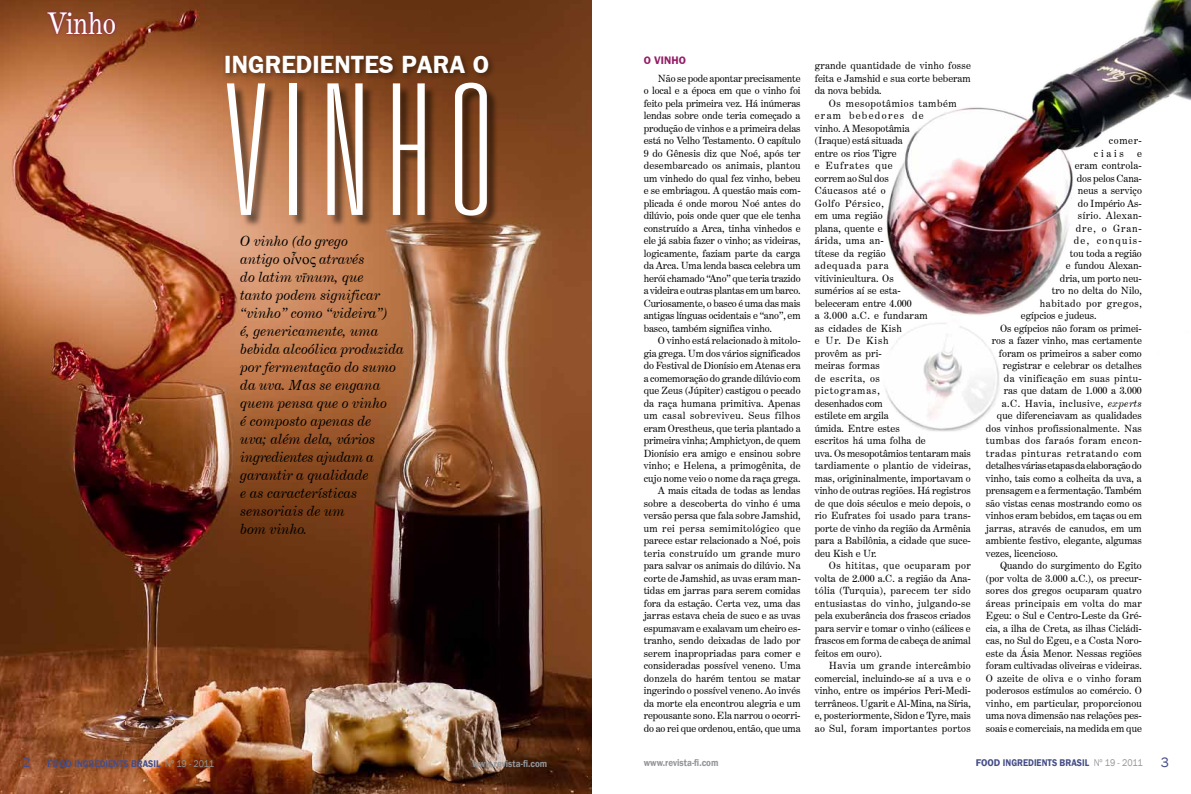
<style>
.page{position:relative;width:1191px;height:794px;background:#fff}
.page>*{position:absolute;margin:0;border:0;box-sizing:border-box;transform-origin:0 0}
.t1{font:100 ultra-condensed 182.1px "Univers";letter-spacing:.1em;color:#fff}
.t2{font:30px "Century Expanded BT";color:#fff;scale:.9 1}
.t3{font:700 25px "Frankfurt Gothic";color:#fff}
.t4{font:italic 14px/18px "Century Expanded BT";color:#000}
.t5{font:14px "Franklin Gothic";color:#464d87}
.t6{font:700 11px "Frankfurt Gothic";color:#941c66}
.t7{font:10px/12.5px "Century Expanded BT";color:#000;text-align:justify}
.t8{font:600 10px "Franklin Gothic";color:#464d87}
.t9{font:10px "Century Expanded BT";letter-spacing:.055em;color:#000}
.t10{font:10px "Century Expanded BT";letter-spacing:.04em;color:#000}
.t11{font:600 10px "Franklin Gothic";color:#939598;scale:.9 1}
.t12{font:10px "Century Expanded BT";letter-spacing:-.025em;color:#000}
.t13{font:10px "Century Expanded BT";letter-spacing:.03em;color:#000}
.t14{font:10px "Century Expanded BT";letter-spacing:.045em;color:#000}
.t15{font:10px "Century Expanded BT";letter-spacing:.025em;color:#000}
.t16{font:10px "Century Expanded BT";letter-spacing:.035em;color:#000}
.t17{font:10px/12.5px "Century Expanded BT";letter-spacing:.165em;color:#000}
.t18{font:10px "Century Expanded BT";letter-spacing:.13em;color:#000}
.s1{font-family:"Times New Roman"}
.s2{font-style:italic}
.s3{font-weight:400;font-size:14px}
.s4{font-weight:400;color:#939598}
</style>
<div class="page">
<img style="left:0;top:0;width:591px;height:794px">
<div style="left:229px;top:84px;width:270px;height:144px;background:#000;opacity:.51"></div>
<div style="left:222px;top:52px;width:274px;height:29px;background:#000;opacity:.4"></div>
<img style="left:885px;top:0;width:306px;height:432px">
<svg style="left:45px;top:9px;width:73px;height:28px"></svg>
<svg style="left:283px;top:257px;width:33px;height:10px"></svg>
<h2 class="t2" style="left:48px;top:5px;width:77px">Vinho</h2>
<h3 class="t3" style="left:224px;top:50px;width:267px">INGREDIENTES PARA O</h3>
<h1 class="t1" style="left:227px;top:58px;width:267px">VINHO</h1>
<h3 class="t4" style="left:240px;top:232px;width:109px">O vinho (do grego antigo <span class="s1">ἶ</span></h3>
<p class="t4" style="left:240px;top:250px;width:165px;text-indent:79px">através<br>do latim v<span class="s1">ī</span>num, que<br>tanto podem significar “vinho” como “videira”)<br>é, genericamente, uma bebida alcoólica produzida por fermentação do sumo da uva. Mas se engana quem pensa que o vinho<br>é composto apenas de<br>uva; além dela, vários ingredientes ajudam a garantir a qualidade<br>e as características sensoriais de um<br>bom vinho.</p>
<p class="t6" style="left:644px;top:54px;width:43px">O VINHO</p>
<p class="t7" style="left:644px;top:72px;width:158px;text-indent:14px">Não se pode apontar precisamente o local e a época em que o vinho foi feito pela primeira vez. Há inúmeras lendas sobre onde teria começado a produção de vinhos e a primeira delas está no Velho Testamento. O capítulo 9 do Gênesis diz que Noé, após ter desembarcado os animais, plantou um vinhedo do qual fez vinho, bebeu e se embriagou. A questão mais com&shy;plicada é onde morou Noé antes do dilúvio, pois onde quer que ele tenha construído a Arca, tinha vinhedos e ele já sabia fazer o vinho; as videiras, logicamente, faziam parte da carga da Arca. Uma lenda basca celebra um herói chamado “Ano” que teria trazido a videira e outras plantas em um barco.<br>Curiosamente, o basco é uma das mais antigas línguas ocidentais e “ano”, em basco, também significa vinho.</p>
<p class="t7" style="left:644px;top:334px;width:158px;text-align:right">O vinho está relacionado à mitolo&shy;gia grega. Um dos vários significados do Festival de Dionísio em Atenas era a comemoração do grande dilúvio com que Zeus (Júpiter) castigou o pecado da raça humana primitiva. Apenas um casal sobreviveu. Seus filhos eram Orestheus, que teria plantado a primeira vinha; Amphictyon, de quem Dionísio era amigo e ensinou sobre vinho; e Helena, a primogênita, de cujo nome veio o nome da raça grega.<br>A mais citada de todas as lendas sobre a descoberta do vinho é uma versão persa que fala sobre Jamshid, um rei persa semimitológico que parece estar relacionado a Noé, pois teria construído um grande muro para salvar os animais do dilúvio. Na corte de Jamshid, as uvas eram man&shy;tidas em jarras para serem comidas fora da estação. Certa vez, uma das jarras estava cheia de suco e as uvas espumavam e exalavam um cheiro es&shy;tranho, sendo deixadas de lado por serem inapropriadas para comer e consideradas possível veneno. Uma donzela do harém tentou se matar ingerindo o possível veneno. Ao invés da morte ela encontrou alegria e um repousante sono. Ela narrou o ocorri&shy;do ao rei que ordenou, então, que uma</p>
<p class="t7" style="left:815px;top:59px;width:158px">grande quantidade de vinho fosse feita e Jamshid e sua corte beberam da nova bebida.</p>
<p class="t7" style="left:815px;top:97px;width:158px;text-align:left;text-indent:14px">Os mesopotâmios também eram bebedores de<br>vinho. A Mesopotâmia<br>(Iraque) está situada<br>entre os rios Tigre<br>e Eufrates que<br>correm ao Sul dos<br>Cáucasos até o<br>Golfo Pérsico,<br>em uma região<br>plana, quente e<br>árida, uma an-<br>títese da região<br>adequada para<br>vitivinicultura. Os<br>sumérios aí se esta-<br>beleceram entre 4.000<br>a 3.000 a.C. e fundaram<br>as cidades de Kish<br>e Ur. De Kish<br>provêm as pri-<br>meiras formas<br>de escrita, os<br>pictogramas,<br>desenhados com<br>estilete em argila<br>úmida. Entre estes<br>escritos há uma folha de<br>uva. Os mesopotâmios tentaram mais tardiamente o plantio de videiras, mas, origininalmente, importavam o vinho de outras regiões. Há registros de que dois séculos e meio depois, o rio Eufrates foi usado para trans&shy;porte de vinho da região da Armênia para a Babilônia, a cidade que suce&shy;deu Kish e Ur.</p>
<p class="t7" style="left:815px;top:559px;width:158px;text-indent:14px">Os hititas, que ocuparam por volta de 2.000 a.C. a região da Ana&shy;tólia (Turquia), parecem ter sido entusiastas do vinho, julgando-se pela exuberância dos frascos criados para servir e tomar o vinho (cálices e frascos em forma de cabeça de animal feitos em ouro).</p>
<p class="t7" style="left:815px;top:659px;width:158px;text-indent:14px">Havia um grande intercâmbio comercial, incluindo-se aí a uva e o vinho, entre os impérios Peri-Medi&shy;terrâneos. Ugarit e Al-Mina, na Síria, e, posteriormente, Sidon e Tyre, mais ao Sul, foram importantes portos</p>
<p class="t17" style="left:1094px;top:134px;width:49px;text-indent:15px">comer&shy;ciais</p>
<p class="t7" style="left:1137px;top:147px;width:6px">e</p>
<p class="t7" style="left:1075px;top:159px;width:69px">eram controla-</p>
<p class="t7" style="left:1077px;top:172px;width:66px">dos pelos Cana-</p>
<p class="t7" style="left:1078px;top:184px;width:65px">neus a serviço</p>
<p class="t7" style="left:1078px;top:197px;width:65px">do Império As-</p>
<p class="t10" style="left:1078px;top:210px;width:65px">sírio. Alexan-</p>
<p class="t7" style="left:1076px;top:222px;width:67px">dre, o Gran-</p>
<p class="t18" style="left:1074px;top:235px;width:69px">de, conquis-</p>
<p class="t7" style="left:1070px;top:247px;width:73px">tou toda a região</p>
<p class="t7" style="left:1066px;top:259px;width:77px">e fundou Alexan-</p>
<p class="t7" style="left:1060px;top:272px;width:83px">dria, um porto neu-</p>
<p class="t7" style="left:1052px;top:284px;width:92px">tro no delta do Nilo,</p>
<p class="t9" style="left:1040px;top:297px;width:103px">habitado por gregos,</p>
<p class="t7" style="left:1021px;top:309px;width:77px">egípcios e judeus.</p>
<p class="t7" style="left:1000px;top:322px;width:143px">Os egípcios não foram os primei-</p>
<p class="t7" style="left:992px;top:334px;width:151px">ros a fazer vinho, mas certamente</p>
<p class="t7" style="left:999px;top:347px;width:144px">foram os primeiros a saber como</p>
<p class="t7" style="left:1003px;top:359px;width:140px">registrar e celebrar os detalhes</p>
<p class="t16" style="left:1004px;top:372px;width:139px">da vinificação em suas pintu-</p>
<p class="t7" style="left:1004px;top:384px;width:139px">ras que datam de 1.000 a 3.000</p>
<p class="t10" style="left:1002px;top:397px;width:141px">a.C. Havia, inclusive, <span class="s2">experts</span></p>
<p class="t7" style="left:997px;top:409px;width:146px">que diferenciavam as qualidades</p>
<p class="t7" style="left:986px;top:422px;width:157px">dos vinhos profissionalmente. Nas</p>
<p class="t14" style="left:986px;top:435px;width:157px">tumbas dos faraós foram encon-</p>
<p class="t9" style="left:986px;top:447px;width:157px">tradas pinturas retratando com</p>
<p class="t12" style="left:986px;top:460px;width:157px">detalhes várias etapas da elaboração do</p>
<p class="t7" style="left:986px;top:472px;width:157px">vinho, tais como a colheita da uva, a</p>
<p class="t7" style="left:986px;top:484px;width:157px">prensagem e a fermentação. Também</p>
<p class="t7" style="left:986px;top:497px;width:157px">são vistas cenas mostrando como os</p>
<p class="t7" style="left:986px;top:509px;width:157px">vinhos eram bebidos, em taças ou em</p>
<p class="t7" style="left:986px;top:522px;width:157px">jarras, através de canudos, em um</p>
<p class="t7" style="left:986px;top:534px;width:157px">ambiente festivo, elegante, algumas</p>
<p class="t7" style="left:986px;top:547px;width:74px">vezes, licencioso.</p>
<p class="t7" style="left:1000px;top:559px;width:143px">Quando do surgimento do Egito</p>
<p class="t7" style="left:986px;top:572px;width:157px">(por volta de 3.000 a.C.), os precur-</p>
<p class="t7" style="left:986px;top:584px;width:157px">sores dos gregos ocuparam quatro</p>
<p class="t13" style="left:986px;top:597px;width:157px">áreas principais em volta do mar</p>
<p class="t7" style="left:986px;top:609px;width:157px">Egeu: o Sul e Centro-Leste da Gré-</p>
<p class="t7" style="left:986px;top:622px;width:157px">cia, a ilha de Creta, as ilhas Cicládi-</p>
<p class="t7" style="left:986px;top:634px;width:157px">cas, no Sul do Egeu, e a Costa Noro-</p>
<p class="t7" style="left:986px;top:647px;width:157px">este da Ásia Menor. Nessas regiões</p>
<p class="t7" style="left:986px;top:659px;width:157px">foram cultivadas oliveiras e videiras.</p>
<p class="t15" style="left:986px;top:672px;width:157px">O azeite de oliva e o vinho foram</p>
<p class="t7" style="left:986px;top:684px;width:157px">poderosos estímulos ao comércio. O</p>
<p class="t7" style="left:986px;top:697px;width:158px">vinho, em particular, proporcionou</p>
<p class="t7" style="left:986px;top:709px;width:157px">uma nova dimensão nas relações pes-</p>
<p class="t7" style="left:986px;top:722px;width:158px">soais e comerciais, na medida em que</p>
<p class="t8" style="left:22px;top:757px;width:194px"><span class="s3">2</span> FOOD INGREDIENTS BRASIL <span class="s4">Nº 19 - 2011</span></p>
<p class="t11" style="left:472px;top:757px;width:85px">www.revista-fi.com</p>
<p class="t11" style="left:643px;top:757px;width:85px">www.revista-fi.com</p>
<p class="t8" style="left:975px;top:757px;width:169px">FOOD INGREDIENTS BRASIL <span class="s4">Nº 19 - 2011</span></p>
<h3 class="t5" style="left:1161px;top:753px;width:10px">3</h3>
</div>
